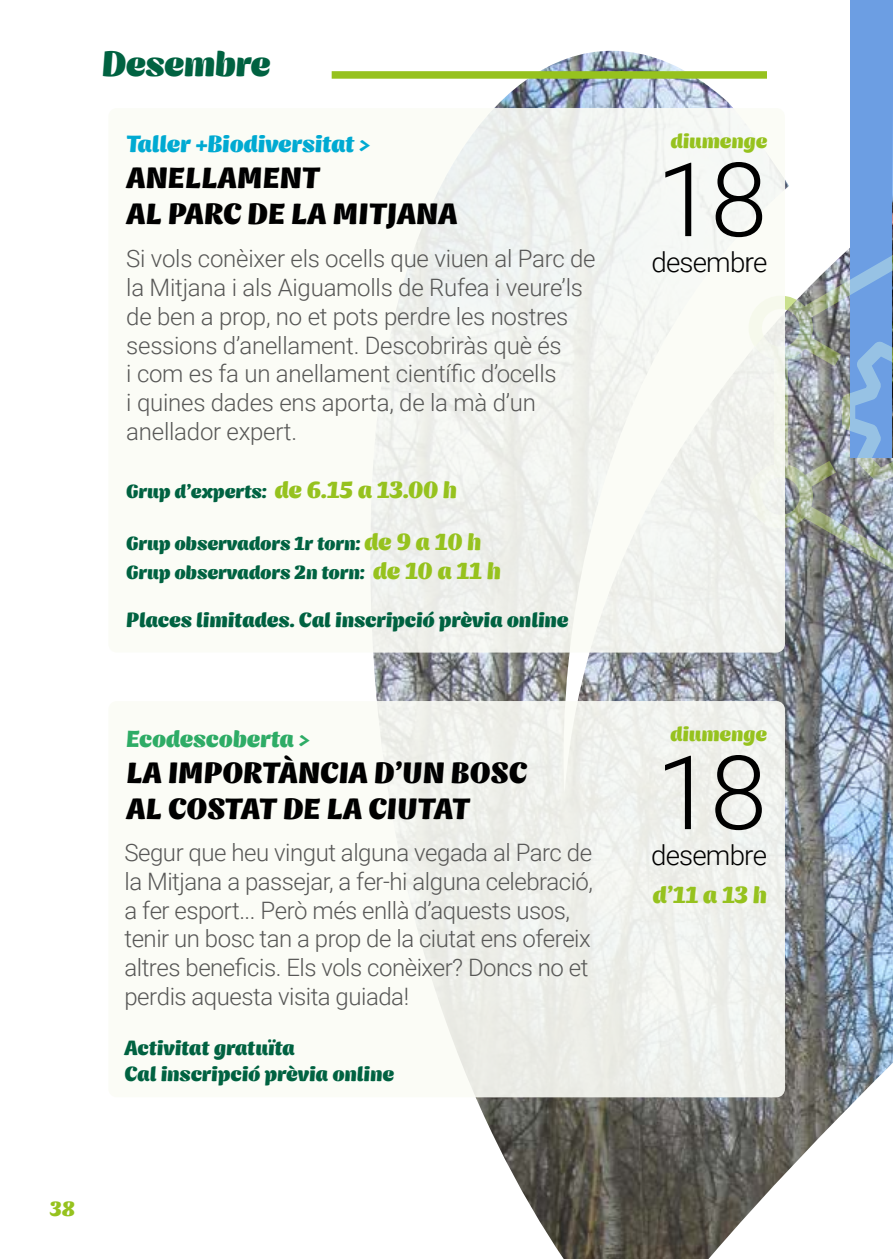
<style>
.page{position:relative;width:893px;height:1259px;background:#fff}
.page>*{position:absolute;margin:0;border:0;box-sizing:border-box;transform-origin:0 0}
.t1{font:300 102.9px "Roboto";color:#000}
.t2{font:36px "Genica One";letter-spacing:-.01em;color:#006241}
.t3{font:30px/36px "Genica One";letter-spacing:.01em;color:#000}
.t4{font:300 27.6px "Roboto";letter-spacing:-.03em;color:#000}
.t5{font:300 24px/28.8px "Roboto";letter-spacing:-.015em;color:#575756}
.t6{font:24px "Genica One";color:#00aad2}
.t7{font:24px "Genica One";color:#2eac66}
.t8{font:24px "Genica One";color:#96c21e}
.t9{font:21px/25.2px "Genica One";color:#006241}
.t10{font:21px "Genica One";color:#96c21e}
.t11{font:20.7px "Genica One";color:#96c21e}
.t12{font:19.5px/28.8px "Genica One";color:#006241}
.s1{font-size:24px;color:#96c21e}
</style>
<div class="page">
<img style="left:373px;top:51px;width:434px;height:1208px">
<div style="left:108px;top:701px;width:677px;height:396px;background:linear-gradient(to right,#fefef8,#eaece8);border-radius:8px"></div>
<div style="left:332px;top:71px;width:435px;height:8px;background:#96c21e"></div>
<div style="left:108px;top:108px;width:677px;height:544px;background:linear-gradient(to right,#fcfcf6,#eff1ee);border-radius:8px"></div>
<img style="left:748px;top:0;width:145px;height:1151px">
<h2 class="t2" style="left:102px;top:41px;width:170px">Desembre</h2>
<p class="t6" style="left:126px;top:129px;width:245px">Taller +Biodiversitat &gt;</p>
<p class="t3" style="left:126px;top:162px;width:332px">ANELLAMENT<br>AL PARC DE LA MITJANA</p>
<p class="t5" style="left:126px;top:243px;width:471px">Si vols conèixer els ocells que viuen al Parc de la Mitjana i als Aiguamolls de Rufea i veure’ls de ben a prop, no et pots perdre les nostres sessions d’anellament. Descobriràs què és<br>i com es fa un anellament científic d’ocells<br>i quines dades ens aporta, de la mà d’un anellador expert.</p>
<p class="t12" style="left:126px;top:478px;width:332px">Grup d’experts: <span class="s1">de 6.15 a 13.00 h</span></p>
<p class="t12" style="left:126px;top:530px;width:376px">Grup observadors 1r torn: <span class="s1">de 9 a 10 h<br></span>Grup observadors 2n torn: <span class="s1">de 10 a 11 h</span></p>
<p class="t9" style="left:126px;top:609px;width:444px">Places limitades. Cal inscripció prèvia online</p>
<p class="t7" style="left:126px;top:724px;width:185px">Ecodescoberta &gt;</p>
<p class="t3" style="left:126px;top:757px;width:402px">LA IMPORTÀNCIA D’UN BOSC<br>AL COSTAT DE LA CIUTAT</p>
<p class="t5" style="left:124px;top:837px;width:470px">Segur que heu vingut alguna vegada al Parc de la Mitjana a passejar, a fer-hi alguna celebració, a fer esport... Però més enllà d’aquests usos, tenir un bosc tan a prop de la ciutat ens ofereix altres beneficis. Els vols conèixer? Doncs no et perdis aquesta visita guiada!</p>
<p class="t9" style="left:124px;top:1037px;width:271px">Activitat gratuïta<br>Cal inscripció prèvia online</p>
<p class="t10" style="left:50px;top:1195px;width:27px">38</p>
<p class="t11" style="left:670px;top:128px;width:98px">diumenge</p>
<h1 class="t1" style="left:656px;top:127px;width:112px">18</h1>
<p class="t4" style="left:652px;top:243px;width:117px">desembre</p>
<p class="t11" style="left:670px;top:721px;width:98px">diumenge</p>
<h1 class="t1" style="left:656px;top:720px;width:112px">18</h1>
<p class="t4" style="left:651px;top:836px;width:117px">desembre</p>
<p class="t8" style="left:652px;top:880px;width:116px">d’11 a 13 h</p>
</div>
